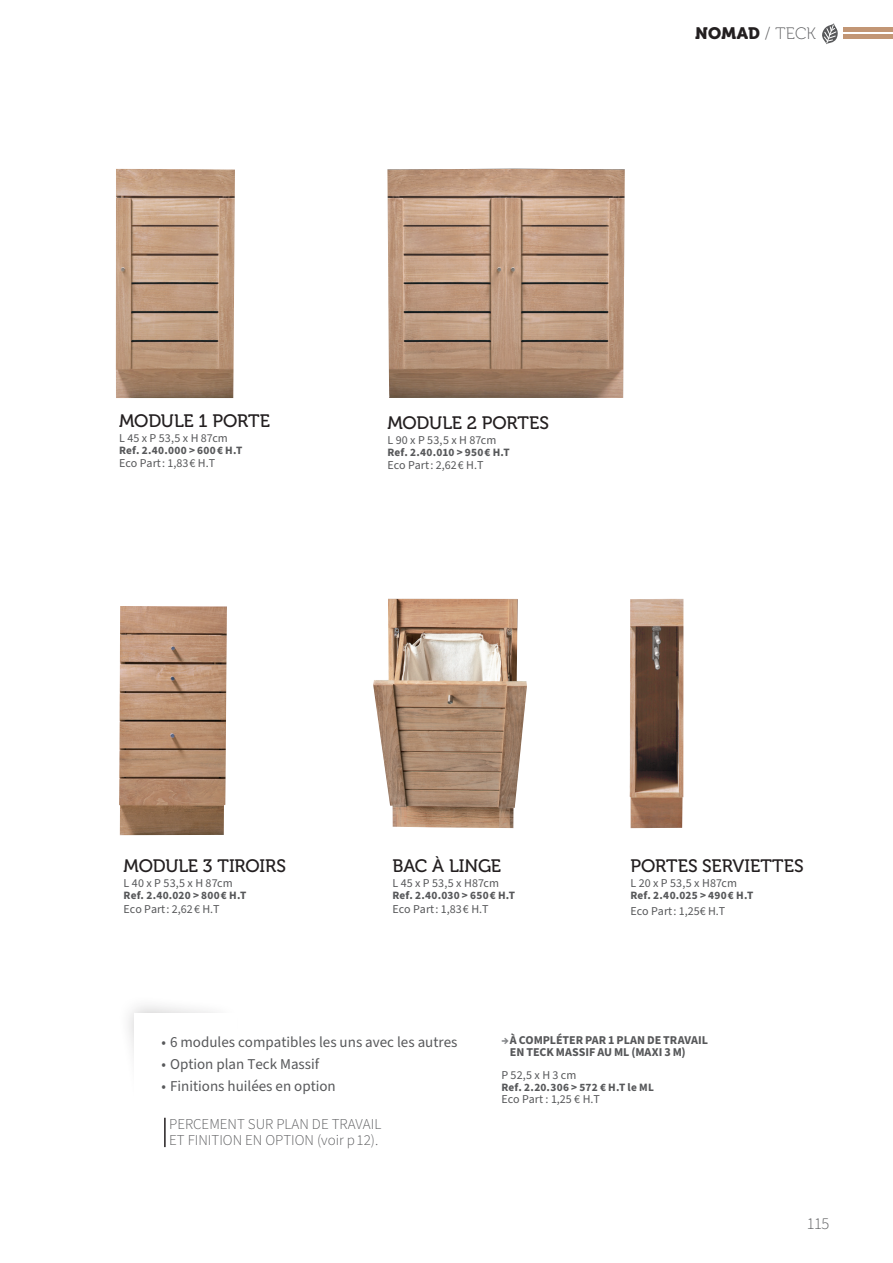
<style>
.page{position:relative;width:893px;height:1263px;background:#fff}
.page>*{position:absolute;margin:0;border:0;box-sizing:border-box;transform-origin:0 0}
.t1{font:18px "Museo 500";letter-spacing:-.01em;color:#231f20}
.t2{font:16.5px "Museo 900";letter-spacing:.015em;color:#231f20}
.t3{font:300 16.5px "Source Sans Pro";color:#57585a}
.t4{font:15px "Source Sans Pro";color:#57585a}
.t5{font:300 15px/16.5px "Source Sans Pro";color:#57585a}
.t6{font:12px "Source Sans Pro";color:#57585a}
.t7{font:700 12px/12px "Source Sans Pro";letter-spacing:-.005em;color:#57585a}
.t8{font:700 11.25px "Source Sans Pro";letter-spacing:.02em;color:#57585a}
.s1{font-family:"Museo 100";color:#57585a}
.s2{color:#808285}
</style>
<div class="page">
<div style="left:116px;top:995px;width:126px;height:122px;background:#231f20;opacity:.3"></div>
<div style="left:134px;top:1013px;width:103px;height:102px;background:#fff"></div>
<img style="left:373px;top:599px;width:154px;height:229px">
<img style="left:630px;top:599px;width:53px;height:229px">
<img style="left:116px;top:169px;width:119px;height:229px">
<img style="left:387px;top:169px;width:238px;height:229px">
<img style="left:119px;top:606px;width:108px;height:229px">
<hr style="left:164px;top:1118px;width:2px;height:29px;background:#231f20">
<svg style="left:822px;top:23px;width:16px;height:21px"></svg>
<div style="left:843px;top:27px;width:50px;height:5px;background:#c29675"></div>
<hr style="left:843px;top:35px;width:50px;height:4px;background:#c29675">
<h2 class="t2" style="left:695px;top:24px;width:122px">NOMAD <span class="s1">/ TECK</span></h2>
<h1 class="t1" style="left:119px;top:411px;width:152px">MODULE 1 PORTE</h1>
<p class="t6" style="left:119px;top:430px;width:110px">L 45 x P 53,5 x H 87cm</p>
<p class="t8" style="left:119px;top:442px;width:125px">Ref. 2.40.000 &gt; 600 € H.T</p>
<p class="t6" style="left:119px;top:455px;width:98px">Eco Part : 1,83€ H.T</p>
<h1 class="t1" style="left:387px;top:413px;width:163px">MODULE 2 PORTES</h1>
<p class="t6" style="left:387px;top:432px;width:111px">L 90 x P 53,5 x H 87cm</p>
<p class="t8" style="left:387px;top:445px;width:124px">Ref. 2.40.010 &gt; 950 € H.T</p>
<p class="t6" style="left:387px;top:457px;width:98px">Eco Part : 2,62€ H.T</p>
<h1 class="t1" style="left:124px;top:856px;width:164px">MODULE 3 TIROIRS</h1>
<p class="t6" style="left:124px;top:875px;width:111px">L 40 x P 53,5 x H 87cm</p>
<p class="t8" style="left:124px;top:888px;width:124px">Ref. 2.40.020 &gt; 800 € H.T</p>
<p class="t6" style="left:124px;top:901px;width:98px">Eco Part : 2,62€ H.T</p>
<h1 class="t1" style="left:392px;top:856px;width:110px">BAC À LINGE</h1>
<p class="t6" style="left:392px;top:875px;width:108px">L 45 x P 53,5 x H87cm</p>
<p class="t8" style="left:392px;top:888px;width:124px">Ref. 2.40.030 &gt; 650 € H.T</p>
<p class="t6" style="left:392px;top:901px;width:98px">Eco Part : 1,83€ H.T</p>
<h1 class="t1" style="left:630px;top:856px;width:175px">PORTES SERVIETTES</h1>
<p class="t6" style="left:630px;top:875px;width:108px">L 20 x P 53,5 x H87cm</p>
<p class="t8" style="left:630px;top:888px;width:124px">Ref. 2.40.025 &gt; 490 € H.T</p>
<p class="t6" style="left:630px;top:903px;width:96px">Eco Part : 1,25€ H.T</p>
<p class="t4" style="left:162px;top:1032px;width:297px">• 6 modules compatibles les uns avec les autres</p>
<p class="t4" style="left:162px;top:1054px;width:159px">• Option plan Teck Massif</p>
<p class="t4" style="left:162px;top:1076px;width:176px">• Finitions huilées en option</p>
<p class="t5" style="left:169px;top:1116px;width:214px">PERCEMENT SUR PLAN DE TRAVAIL<br>ET FINITION EN OPTION (voir p 12).</p>
<p class="t7" style="left:510px;top:1034px;width:200px;text-indent:-9px"><span class="s2">→</span>À COMPLÉTER PAR 1 PLAN DE TRAVAIL<br>EN TECK MASSIF AU ML (MAXI 3 M)</p>
<p class="t6" style="left:501px;top:1067px;width:77px">P 52,5 x H 3 cm</p>
<p class="t8" style="left:501px;top:1080px;width:154px">Ref. 2.20.306 &gt; 572 € H.T le ML</p>
<p class="t6" style="left:501px;top:1091px;width:100px">Eco Part : 1,25 € H.T</p>
<h2 class="t3" style="left:807px;top:1212px;width:24px">115</h2>
</div>
